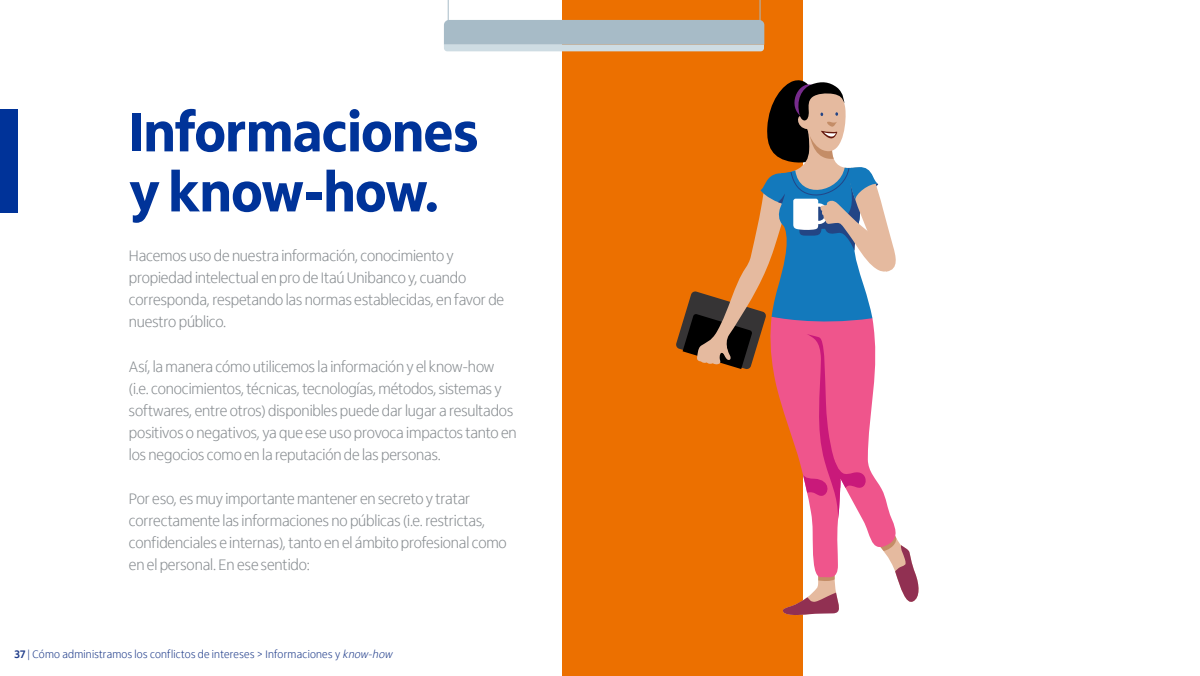
<style>
.page{position:relative;width:1200px;height:676px;background:#fff}
.page>*{position:absolute;margin:0;border:0;box-sizing:border-box;transform-origin:0 0}
.t1{font:800 56px/60px "Itau Display";letter-spacing:-.01em;color:#039}
.t2{font:300 15.6px/22px "Itau Display";letter-spacing:-.01em;color:#898e92}
.t3{font:300 11.2px "Itau Display";letter-spacing:.02em;color:#1f3c8a}
.s1{font-weight:700}
.s2{font-style:italic}
</style>
<div class="page">
<div style="left:563px;top:0;width:240px;height:675px;background:#ec7000"></div>
<div style="left:0;top:109px;width:18px;height:104px;background:#039"></div>
<svg style="left:444px;top:20px;width:320px;height:31px;background:#afc1cb"></svg>
<hr style="left:448px;top:0;width:1px;height:37px;background:#a7bbc7">
<hr style="left:760px;top:0;width:1px;height:37px;background:#a7bbc7">
<svg style="left:782px;top:579px;width:57px;height:36px"></svg>
<svg style="left:897px;top:543px;width:22px;height:59px"></svg>
<svg style="left:811px;top:518px;width:88px;height:61px"></svg>
<svg style="left:676px;top:80px;width:220px;height:438px"></svg>
<h1 class="t1" style="left:129px;top:103px;width:351px">Informaciones y know-how.</h1>
<p class="t2" style="left:129px;top:245px;width:377px">Hacemos uso de nuestra información, conocimiento y propiedad intelectual en pro de Itaú Unibanco y, cuando corresponda, respetando las normas establecidas, en favor de nuestro público.</p>
<p class="t2" style="left:129px;top:355px;width:389px">Así, la manera cómo utilicemos la información y el know-how (i.e. conocimientos, técnicas, tecnologías, métodos, sistemas y softwares, entre otros) disponibles puede dar lugar a resultados positivos o negativos, ya que ese uso provoca impactos tanto en los negocios como en la reputación de las personas.</p>
<p class="t2" style="left:129px;top:487px;width:379px">Por eso, es muy importante mantener en secreto y tratar correctamente las informaciones no públicas (i.e. restrictas, confidenciales e internas), tanto en el ámbito profesional como en el personal. En ese sentido:</p>
<p class="t3" style="left:14px;top:647px;width:382px"><span class="s1">37</span> | Cómo administramos los conflictos de intereses &gt; Informaciones y <span class="s2">know-how</span></p>
</div>
